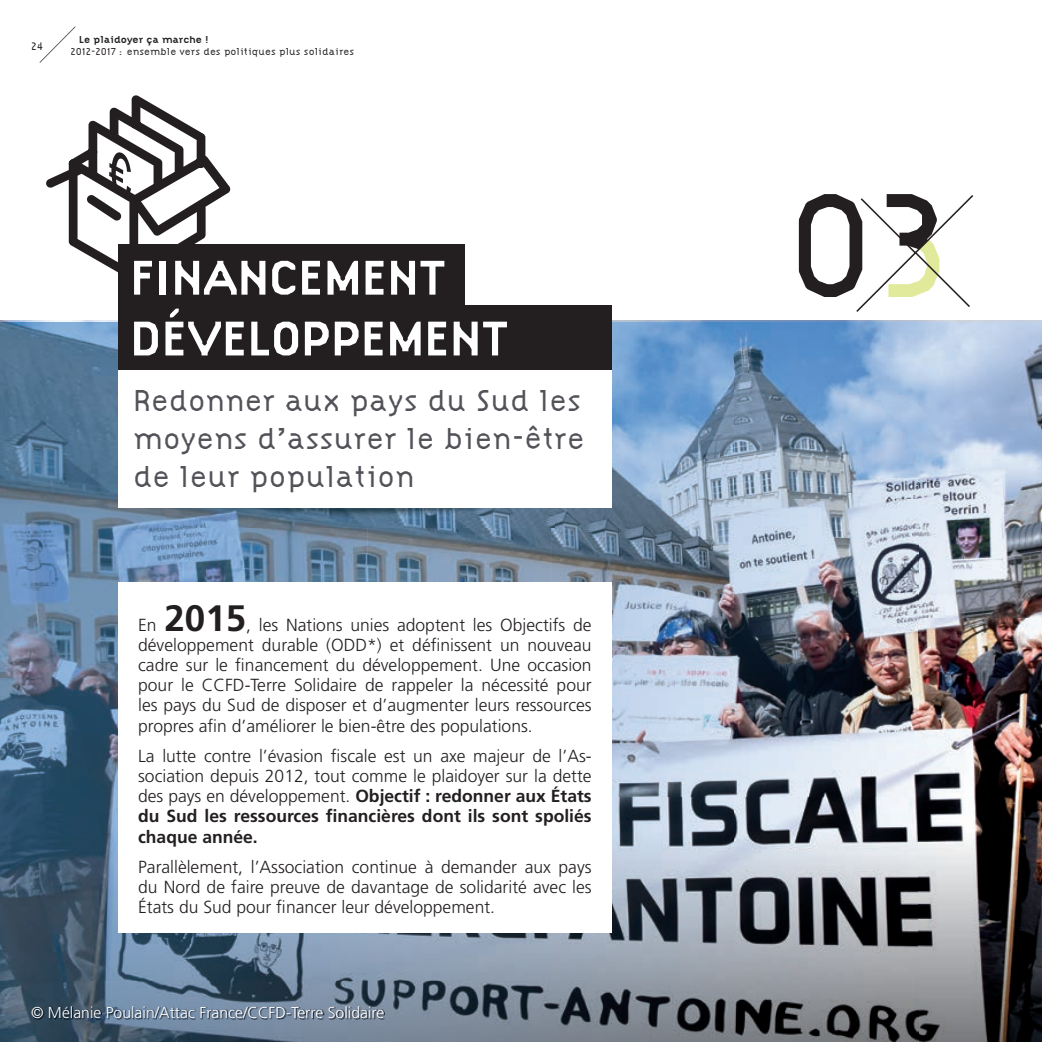
<style>
.page{position:relative;width:1042px;height:1042px;background:#fff}
.page>*{position:absolute;margin:0;border:0;box-sizing:border-box;transform-origin:0 0}
.t1{font:300 154.35px "Citizen";color:#231f20}
.t2{font:700 50.75px/60.7px "Citizen";color:#fff}
.t3{font:300 31.5px/37.8px "Citizen";color:#545259;text-align:justify}
.t4{font:300 17.5px/20.1px "Frutiger";color:#231f20;text-align:justify}
.t5{font:300 15.75px "Frutiger";color:#fff}
.t6{font:300 11.38px "Citizen";color:#231f20}
.t7{font:300 10.5px "Citizen";color:#231f20}
.t8{font:700 10.5px "Citizen";color:#231f20}
.s1{font-weight:700;font-size:36.75px}
.s2{font-weight:700}
</style>
<div class="page">
<img style="left:0;top:322px;width:1041px;height:720px">
<img style="left:0;top:320px;width:674px;height:2px">
<img style="left:674px;top:320px;width:368px;height:60px">
<img style="left:1041px;top:379px;width:1px;height:663px">
<img style="left:32px;top:1007px;width:352px;height:12px">
<svg style="left:39px;top:26px;width:37px;height:37px"></svg>
<div style="left:118px;top:244px;width:346px;height:65px;background:#231f20"></div>
<div style="left:118px;top:305px;width:493px;height:65px;background:#231f20"></div>
<img style="left:167px;top:508px;width:387px;height:19px">
<svg style="left:46px;top:95px;width:184px;height:178px"></svg>
<svg style="left:856px;top:195px;width:117px;height:117px"></svg>
<div style="left:118px;top:370px;width:493px;height:138px;background:#fff"></div>
<div style="left:118px;top:582px;width:493px;height:351px;background:#fff"></div>
<p class="t6" style="left:31px;top:40px;width:14px">24</p>
<p class="t8" style="left:79px;top:33px;width:131px">Le plaidoyer ça marche !</p>
<p class="t7" style="left:71px;top:46px;width:285px">2012-2017 : ensemble vers des politiques plus solidaires</p>
<h2 class="t2" style="left:130px;top:247px;width:394px">FINANCEMENT DU<br>DÉVELOPPEMENT</h2>
<h3 class="t3" style="left:133px;top:382px;width:453px">Redonner aux pays du Sud les moyens d’assurer le bien-être de leur population</h3>
<p class="t4" style="left:138px;top:614px;width:455px">En <span class="s1">2015</span>, les Nations unies adoptent les Objectifs de développement durable (ODD*) et définissent un nouveau cadre sur le financement du développement. Une occasion pour le CCFD-Terre Solidaire de rappeler la nécessité pour les pays du Sud de disposer et d’augmenter leurs ressources propres afin d’améliorer le bien-être des populations.</p>
<p class="t4" style="left:138px;top:745px;width:455px">La lutte contre l’évasion fiscale est un axe majeur de l’As&shy;sociation depuis 2012, tout comme le plaidoyer sur la dette des pays en développement. <span class="s2">Objectif : redonner aux États du Sud les ressources financières dont ils sont spoliés chaque année.</span></p>
<p class="t4" style="left:138px;top:856px;width:455px">Parallèlement, l’Association continue à demander aux pays du Nord de faire preuve de davantage de solidarité avec les États du Sud pour financer leur développement.</p>
<p class="t5" style="left:31px;top:1004px;width:355px">© Mélanie Poulain/Attac France/CCFD-Terre Solidaire</p>
<h1 class="t1" style="left:785px;top:155px;width:168px">03</h1>
</div>
